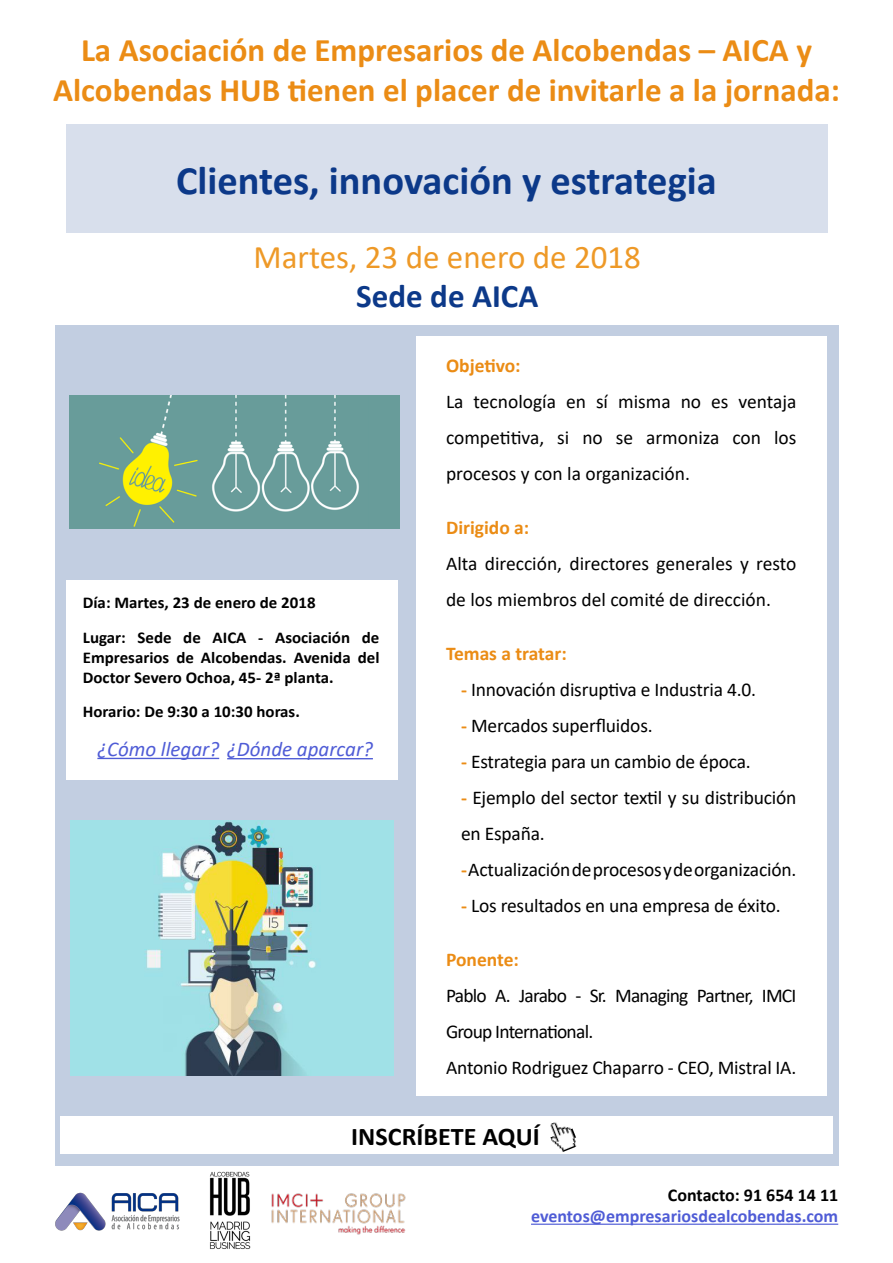
<style>
.page{position:relative;width:893px;height:1263px;background:#fff}
.page>*{position:absolute;margin:0;border:0;box-sizing:border-box;transform-origin:0 0}
.t1{font:700 40.5px "Calibri";color:#0c3989}
.t2{font:700 33px/39.6px "Calibri";color:#eb8c15;text-align:center}
.t3{font:33px "Calibri";color:#ee9927}
.t4{font:700 33px "Calibri";color:#0c3989}
.t5{font:700 25.5px "Calibri";color:#000}
.t6{font:italic 21px "Calibri";color:#4f5cd6}
.t7{font:19.5px/36px "Calibri";letter-spacing:-.01em;color:#000}
.t8{font:19.5px/36px "Calibri";letter-spacing:-.04em;color:#000}
.t9{font:700 19.5px "Calibri";color:#eb8c15}
.t10{font:700 18px "Calibri";color:#4f5cd6}
.t11{font:700 18px "Calibri";color:#000}
.t12{font:700 16.5px/34.8px "Calibri";color:#000}
.s1{font-weight:700;color:#eb8c15}
</style>
<div class="page">
<div style="left:55px;top:325px;width:783px;height:840px;background:#c2cee1"></div>
<div style="left:66px;top:124px;width:761px;height:109px;background:#d8dfec"></div>
<img style="left:69px;top:395px;width:330px;height:133px">
<div style="left:66px;top:580px;width:332px;height:200px;background:#fff"></div>
<div style="left:416px;top:336px;width:410px;height:760px;background:#fff"></div>
<div style="left:60px;top:1116px;width:773px;height:38px;background:#fff"></div>
<hr style="left:531px;top:1223px;width:307px;height:2px;background:#4f5cd6">
<img style="left:550px;top:1122px;width:27px;height:30px">
<hr style="left:227px;top:758px;width:146px;height:1px;background:#4f5cd6">
<hr style="left:97px;top:758px;width:122px;height:1px;background:#4f5cd6">
<img style="left:55px;top:1192px;width:125px;height:39px">
<img style="left:209px;top:1171px;width:42px;height:78px">
<img style="left:71px;top:820px;width:323px;height:255px">
<img style="left:271px;top:1193px;width:135px;height:42px">
<h2 class="t2" style="left:53px;top:30px;width:788px">La Asociación de Empresarios de Alcobendas – AICA y<br>Alcobendas HUB tienen el placer de invitarle a la jornada:</h2>
<h1 class="t1" style="left:176px;top:152px;width:542px">Clientes, innovación y estrategia</h1>
<h2 class="t3" style="left:253px;top:234px;width:389px">Martes, 23 de enero de 2018</h2>
<h2 class="t4" style="left:356px;top:273px;width:184px">Sede de AICA</h2>
<p class="t12" style="left:83px;top:585px;width:298px">Día: Martes, 23 de enero de 2018<br>Lugar: Sede de AICA - Asociación de</p>
<p class="t12" style="left:83px;top:647px;width:298px;line-height:19.8px">Empresarios de Alcobendas. Avenida del<br>Doctor Severo Ochoa, 45- 2ª planta.</p>
<p class="t12" style="left:83px;top:694px;width:219px">Horario: De 9:30 a 10:30 horas.</p>
<p class="t6" style="left:97px;top:735px;width:277px">¿Cómo llegar? ¿Dónde aparcar?</p>
<p class="t9" style="left:446px;top:352px;width:76px">Objetivo:</p>
<p class="t7" style="left:446px;top:383px;width:352px;text-align:justify">La tecnología en sí misma no es ventaja competitiva, si no se armoniza con los procesos y con la organización.</p>
<p class="t9" style="left:446px;top:514px;width:85px">Dirigido a:</p>
<p class="t7" style="left:446px;top:545px;width:352px">Alta dirección, directores generales y resto de los miembros del comité de dirección.</p>
<p class="t9" style="left:446px;top:640px;width:122px">Temas a tratar:</p>
<p class="t7" style="left:461px;top:671px;width:297px"><span class="s1">-</span> Innovación disruptiva e Industria 4.0.</p>
<p class="t7" style="left:461px;top:707px;width:193px"><span class="s1">-</span> Mercados superfluidos.</p>
<p class="t7" style="left:461px;top:743px;width:291px"><span class="s1">-</span> Estrategia para un cambio de época.</p>
<p class="t7" style="left:461px;top:779px;width:337px"><span class="s1">-</span> Ejemplo del sector textil y su distribución en España.</p>
<p class="t7" style="left:461px;top:851px;width:337px"><span class="s1">-</span> Actualización de procesos y de organización.</p>
<p class="t7" style="left:461px;top:887px;width:321px"><span class="s1">-</span> Los resultados en una empresa de éxito.</p>
<p class="t9" style="left:446px;top:946px;width:74px">Ponente:</p>
<p class="t8" style="left:446px;top:977px;width:352px">Pablo A. Jarabo - Sr. Managing Partner, IMCI<br>Group International.<br>Antonio Rodriguez Chaparro - CEO, Mistral IA.</p>
<h3 class="t5" style="left:351px;top:1118px;width:190px">INSCRÍBETE AQUÍ</h3>
<p class="t11" style="left:668px;top:1182px;width:172px">Contacto: 91 654 14 11</p>
<p class="t10" style="left:531px;top:1203px;width:309px">eventos@empresariosdealcobendas.com</p>
</div>
